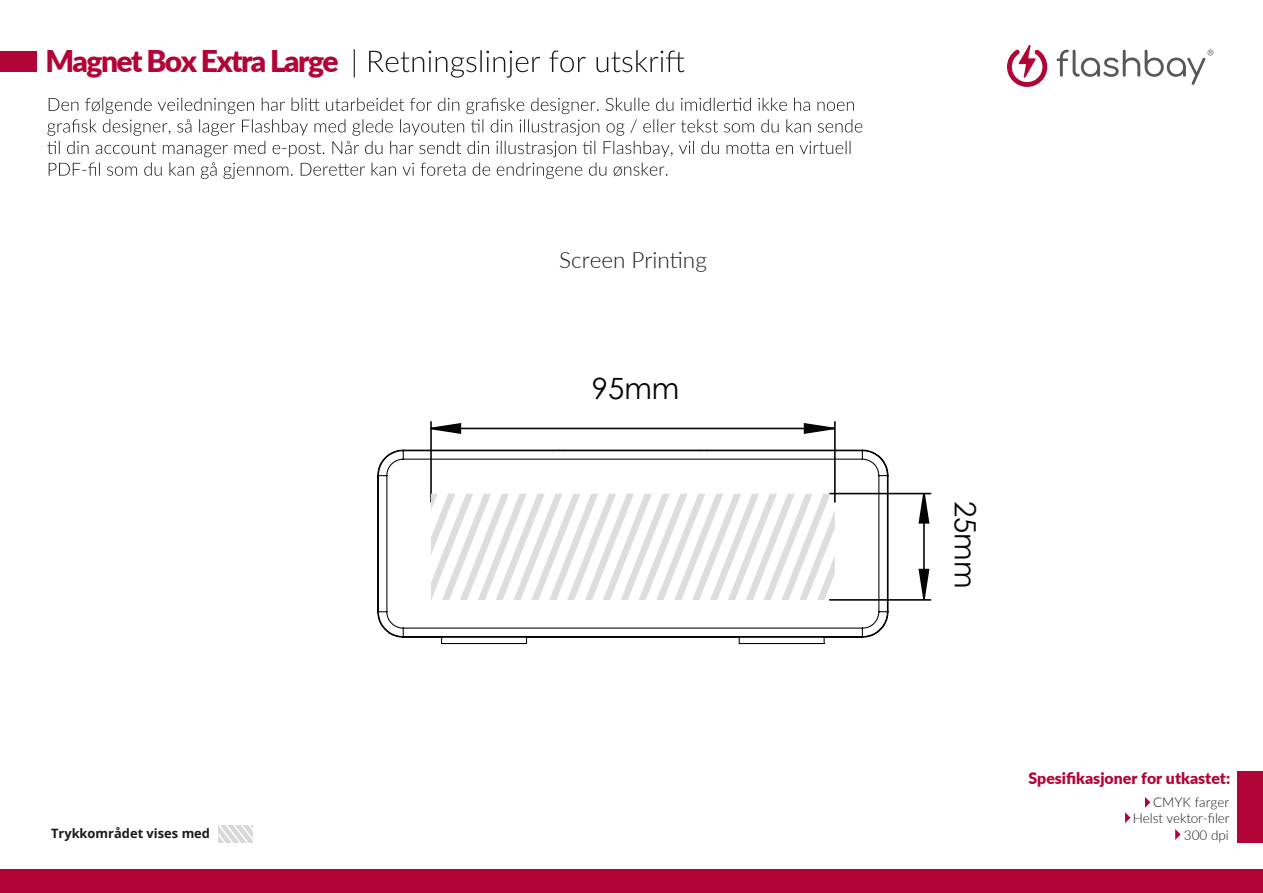
<style>
.page{position:relative;width:1263px;height:893px;background:#fff}
.page>*{position:absolute;margin:0;border:0;box-sizing:border-box;transform-origin:0 0}
.t1{font:900 30px "Lato";letter-spacing:-.055em;color:#b30437}
.t2{font:29.25px "Century Gothic";color:#040605}
.t3{font:300 22.5px "Lato";color:#1a1a18}
.t4{font:900 15.9px "Lato";color:#b30437}
.t5{font:300 13.5px/16.4px "Lato";color:#1a1a18;text-align:right}
.t6{font:700 12.9px "Open Sans";color:#1a1a18}
</style>
<div class="page">
<svg style="left:218px;top:825px;width:35px;height:17px"></svg>
<div style="left:1px;top:869px;width:1262px;height:24px;background:#b30437"></div>
<svg style="left:1007px;top:44px;width:40px;height:43px"></svg>
<svg style="left:1057px;top:50px;width:156px;height:35px"></svg>
<div style="left:0;top:51px;width:37px;height:21px;background:#b30437"></div>
<svg style="left:47px;top:98px;width:815px;height:81px"></svg>
<div style="left:1238px;top:771px;width:25px;height:71px;background:#b30437"></div>
<svg style="left:1145px;top:797px;width:5px;height:11px"></svg>
<svg style="left:1125px;top:812px;width:6px;height:11px"></svg>
<svg style="left:1175px;top:829px;width:6px;height:11px"></svg>
<svg style="left:354px;top:49px;width:331px;height:29px"></svg>
<hr style="left:432px;top:428px;width:402px;height:1px;background:#040605">
<hr style="left:834px;top:422px;width:2px;height:80px;background:#040605">
<hr style="left:430px;top:422px;width:2px;height:80px;background:#040605">
<svg style="left:803px;top:422px;width:33px;height:13px"></svg>
<svg style="left:430px;top:422px;width:32px;height:13px"></svg>
<hr style="left:923px;top:494px;width:2px;height:105px;background:#040605">
<hr style="left:830px;top:599px;width:101px;height:2px;background:#040605">
<hr style="left:830px;top:493px;width:101px;height:1px;background:#040605">
<svg style="left:918px;top:568px;width:12px;height:33px"></svg>
<svg style="left:918px;top:492px;width:12px;height:32px"></svg>
<svg style="left:377px;top:449px;width:512px;height:196px"></svg>
<h1 class="t1" style="left:45px;top:38px;width:295px">Magnet Box Extra Large</h1>
<p class="t6" style="left:51px;top:824px;width:161px">Trykkområdet vises med</p>
<h3 class="t3" style="left:559px;top:245px;width:149px">Screen Printing</h3>
<h2 class="t2" style="left:592px;top:367px;width:89px">95mm</h2>
<h2 class="t2" style="left:986px;top:501px;width:89px;rotate:90deg">25mm</h2>
<p class="t4" style="left:1028px;top:766px;width:203px">Spesifikasjoner for utkastet:</p>
<p class="t5" style="left:1133px;top:794px;width:98px">CMYK farger<br>Helst vektor-filer<br>300 dpi</p>
</div>
